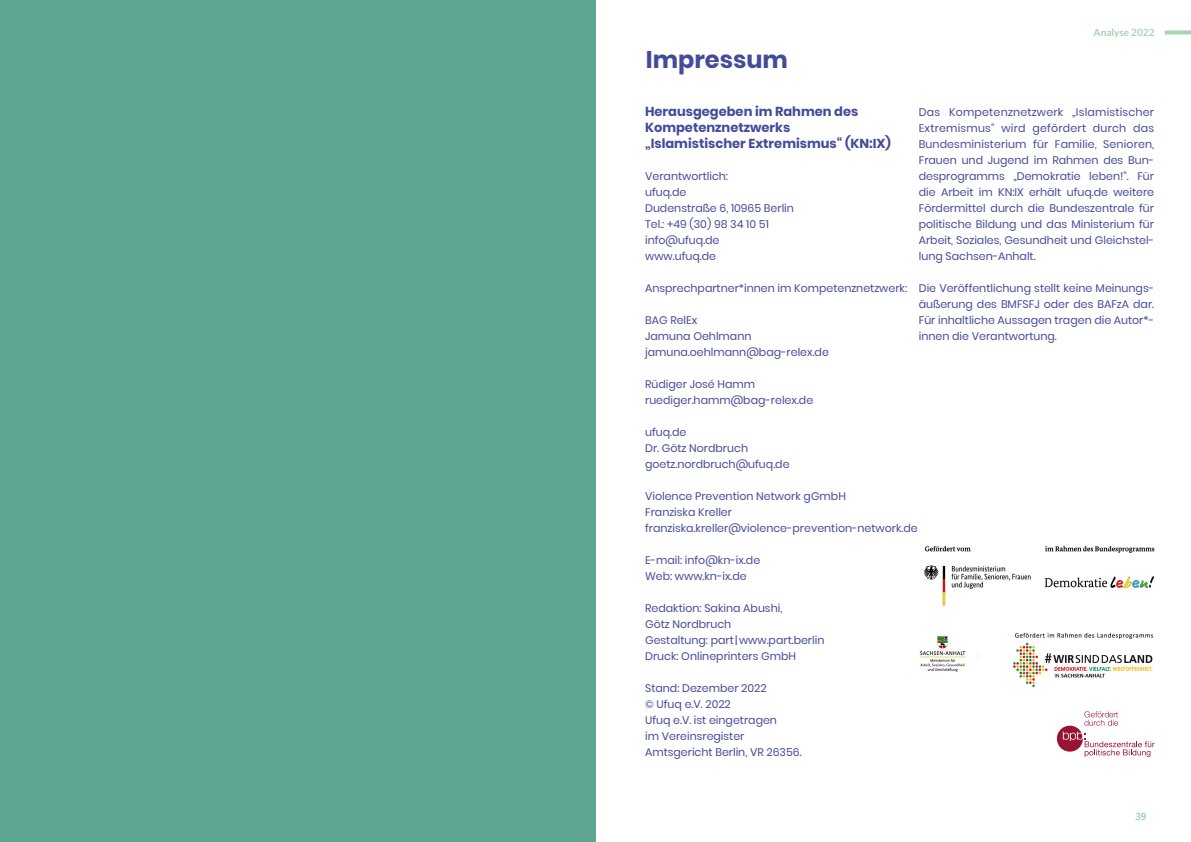
<style>
.page{position:relative;width:1191px;height:842px;background:#fff}
.page>*{position:absolute;margin:0;border:0;box-sizing:border-box;transform-origin:0 0}
.t1{font:700 24px "Poppins";color:#434b9b}
.t2{font:700 13px/16px "Poppins";color:#434b9b}
.t3{font:11px/16px "Poppins";color:#434b9b}
.t4{font:700 10px "Lato";color:#a7d4b4}
.t5{font:700 10px "Noto Sans";color:#a7d4b4}
</style>
<div class="page">
<svg style="left:1164px;top:30px;width:27px;height:4px"></svg>
<div style="left:0;top:0;width:595px;height:842px;background:#5ea493"></div>
<img style="left:919px;top:632px;width:235px;height:56px">
<img style="left:923px;top:546px;width:232px;height:60px">
<svg style="left:1056px;top:711px;width:98px;height:46px"></svg>
<p class="t4" style="left:1093px;top:26px;width:62px">Analyse 2022</p>
<h1 class="t1" style="left:646px;top:45px;width:144px">Impressum</h1>
<p class="t2" style="left:645px;top:104px;width:247px">Herausgegeben im Rahmen des<br>Kompetenznetzwerks „Islamistischer Extremismus“ (KN:IX)</p>
<p class="t3" style="left:645px;top:168px;width:150px">Verantwortlich:<br>ufuq.de<br>Dudenstraße 6, 10965 Berlin<br>Tel.: +49 (30) 98 34 10 51 info@ufuq.de<br>www.ufuq.de</p>
<p class="t3" style="left:645px;top:280px;width:263px">Ansprechpartner*innen im Kompetenznetzwerk:</p>
<p class="t3" style="left:645px;top:312px;width:185px">BAG RelEx<br>Jamuna Oehlmann jamuna.oehlmann@bag-relex.de</p>
<p class="t3" style="left:645px;top:376px;width:170px">Rüdiger José Hamm ruediger.hamm@bag-relex.de</p>
<p class="t3" style="left:645px;top:424px;width:146px">ufuq.de<br>Dr. Götz Nordbruch goetz.nordbruch@ufuq.de</p>
<p class="t3" style="left:645px;top:488px;width:274px">Violence Prevention Network gGmbH<br>Franziska Kreller franziska.kreller@violence-prevention-network.de</p>
<p class="t3" style="left:645px;top:552px;width:117px">E-mail: info@kn-ix.de<br>Web: www.kn-ix.de</p>
<p class="t3" style="left:645px;top:600px;width:181px">Redaktion: Sakina Abushi,<br>Götz Nordbruch<br>Gestaltung: part|www.part.berlin<br>Druck: Onlineprinters GmbH</p>
<p class="t3" style="left:645px;top:680px;width:158px">Stand: Dezember 2022<br>© Ufuq e.V. 2022<br>Ufuq e.V. ist eingetragen<br>im Vereinsregister<br>Amtsgericht Berlin, VR 26356.</p>
<p class="t3" style="left:918px;top:104px;width:237px;text-align:justify">Das Kompetenznetzwerk „Islamistischer Extremismus“ wird gefördert durch das Bundesministerium für Familie, Senioren, Frauen und Jugend im Rahmen des Bun&shy;desprogramms „Demokratie leben!“. Für die Arbeit im KN:IX erhält ufuq.de weitere Fördermittel durch die Bundeszentrale für politische Bildung und das Ministerium für Arbeit, Soziales, Gesundheit und Gleichstel&shy;lung Sachsen-Anhalt.</p>
<p class="t3" style="left:918px;top:280px;width:237px;text-align:justify">Die Veröffentlichung stellt keine Meinungs&shy;äußerung des BMFSFJ oder des BAFzA dar.<br>Für inhaltliche Aussagen tragen die Autor*- innen die Verantwortung.</p>
<p class="t5" style="left:1135px;top:809px;width:13px">39</p>
</div>
